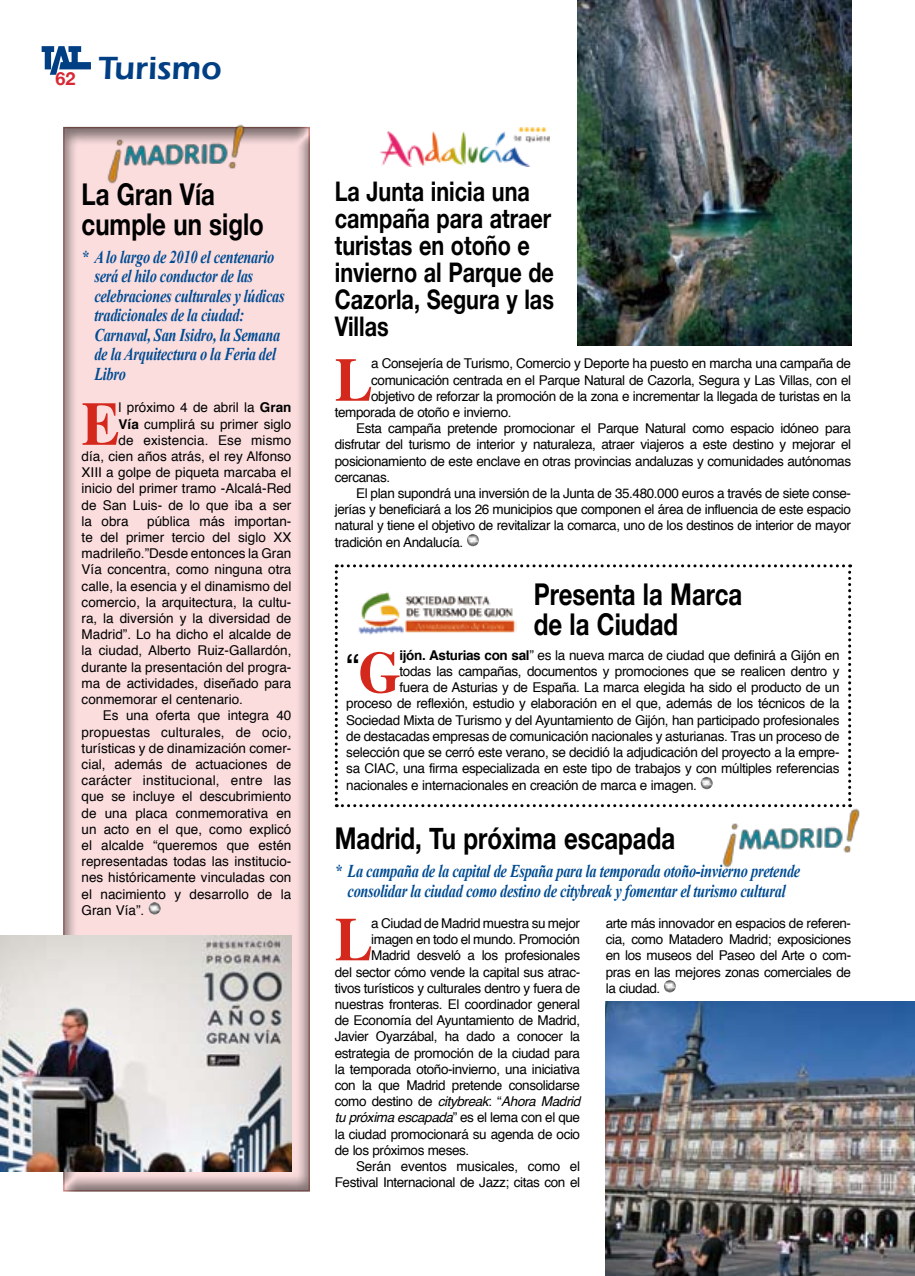
<style>
.page{position:relative;width:915px;height:1276px;background:#fff}
.page>*{position:absolute;margin:0;border:0;box-sizing:border-box;transform-origin:0 0}
.t1{font:700 61.5px "Times";color:#d5281c;scale:.93 1}
.t2{font:39.15px "Helvetica";color:#000}
.t3{font:33px "Erie Black Plain";color:#003f84}
.t4{font:700 30px/30px "Helvetica Neue";color:#000;scale:.8 1}
.t5{font:700 27px/27px "Helvetica Neue";color:#000;scale:.8 1}
.t6{font:italic 700 18px/19.5px "Times New Roman";letter-spacing:-.02em;color:#004c93;scale:.8 1}
.t7{font:13.5px/16.2px "Helvetica";letter-spacing:-.03em;color:#000;text-align:justify}
.t8{font:13.5px "Helvetica";color:#000}
.t9{font:italic 13.5px "Helvetica";letter-spacing:-.03em;color:#000}
.t10{font:13.5px "Helvetica";letter-spacing:.01em;color:#000}
.s1{font-weight:700}
.s2{font-family:"Times";font-weight:700;font-size:58.65px;color:#d5281c}
.s3{font-style:normal}
</style>
<div class="page">
<svg style="left:42px;top:46px;width:49px;height:29px"></svg>
<svg style="left:334px;top:564px;width:516px;height:243px"></svg>
<div style="left:63px;top:126px;width:249px;height:1066px;background:#000;opacity:.5"></div>
<img style="left:605px;top:1001px;width:309px;height:275px">
<svg style="left:467px;top:534px;width:12px;height:12px"></svg>
<img style="left:577px;top:0;width:273px;height:345px">
<img style="left:0;top:935px;width:291px;height:236px">
<img style="left:102px;top:124px;width:147px;height:61px">
<img style="left:380px;top:128px;width:169px;height:38px">
<img style="left:350px;top:586px;width:166px;height:52px">
<img style="left:717px;top:806px;width:143px;height:62px">
<svg style="left:664px;top:980px;width:12px;height:12px"></svg>
<h3 class="t3" style="left:56px;top:48px;width:167px"><sub>62</sub> Turismo</h3>
<h3 class="t4" style="left:82px;top:178px;width:229px">La Gran Vía cumple un siglo</h3>
<h3 class="t6" style="left:94px;top:246px;width:239px;text-indent:-13px">* A lo largo de 2010 el centenario será el hilo conductor de las celebraciones culturales y lúdicas tradicionales de la ciudad:<br>Carnaval, San Isidro, la Semana de la Arquitectura o la Feria del<br>Libro</h3>
<h1 class="t1" style="left:82px;top:365px;width:42px">E</h1>
<p class="t8" style="left:119px;top:397px;width:174px">l próximo 4 de abril la <span class="s1">Gran</span></p>
<p class="t8" style="left:119px;top:413px;width:174px"><span class="s1">Vía</span> cumplirá su primer siglo</p>
<p class="t10" style="left:119px;top:430px;width:174px">de existencia. Ese mismo</p>
<p class="t8" style="left:82px;top:446px;width:211px">día, cien años atrás, el rey Alfonso</p>
<p class="t8" style="left:82px;top:462px;width:211px">XIII a golpe de piqueta marcaba el</p>
<p class="t8" style="left:82px;top:478px;width:211px">inicio del primer tramo -Alcalá-Red</p>
<p class="t8" style="left:82px;top:494px;width:211px">de San Luis- de lo que iba a ser</p>
<p class="t7" style="left:82px;top:513px;width:48px">la obra</p>
<p class="t7" style="left:82px;top:513px;width:211px;text-indent:66px">pública más importan&shy;te del primer tercio del siglo XX madrileño.”Desde entonces la Gran Vía concentra, como ninguna otra calle, la esencia y el dinamismo del comercio, la arquitectura, la cultu&shy;ra, la diversión y la diversidad de Madrid”. Lo ha dicho el alcalde de la ciudad, Alberto Ruiz-Gallardón, durante la presentación del progra&shy;ma de actividades, diseñado para conmemorar el centenario.</p>
<p class="t7" style="left:82px;top:708px;width:211px;text-indent:21px">Es una oferta que integra 40 propuestas culturales, de ocio, turísticas y de dinamización comer&shy;cial, además de actuaciones de carácter institucional, entre las que se incluye el descubrimiento de una placa conmemorativa en un acto en el que, como explicó el alcalde “queremos que estén representadas todas las institucio&shy;nes históricamente vinculadas con el nacimiento y desarrollo de la Gran Vía”.</p>
<h3 class="t5" style="left:334px;top:177px;width:275px">La Junta inicia una campaña para atraer turistas en otoño e invierno al Parque de<br>Cazorla, Segura y las<br>Villas</h3>
<h1 class="t1" style="left:334px;top:321px;width:42px">L</h1>
<p class="t7" style="left:371px;top:356px;width:481px">a Consejería de Turismo, Comercio y Deporte ha puesto en marcha una campaña de</p>
<p class="t7" style="left:371px;top:372px;width:481px">comunicación centrada en el Parque Natural de Cazorla, Segura y Las Villas, con el</p>
<p class="t7" style="left:371px;top:388px;width:481px">objetivo de reforzar la promoción de la zona e incrementar la llegada de turistas en la</p>
<p class="t7" style="left:334px;top:404px;width:178px">temporada de otoño e invierno.</p>
<p class="t7" style="left:356px;top:421px;width:496px">Esta campaña pretende promocionar el Parque Natural como espacio idóneo para</p>
<p class="t7" style="left:334px;top:437px;width:517px">disfrutar del turismo de interior y naturaleza, atraer viajeros a este destino y mejorar el</p>
<p class="t7" style="left:334px;top:453px;width:517px">posicionamiento de este enclave en otras provincias andaluzas y comunidades autónomas</p>
<p class="t7" style="left:334px;top:469px;width:57px">cercanas.</p>
<p class="t7" style="left:356px;top:485px;width:496px">El plan supondrá una inversión de la Junta de 35.480.000 euros a través de siete conse-</p>
<p class="t7" style="left:334px;top:502px;width:517px">jerías y beneficiará a los 26 municipios que componen el área de influencia de este espacio</p>
<p class="t7" style="left:334px;top:518px;width:517px">natural y tiene el objetivo de revitalizar la comarca, uno de los destinos de interior de mayor</p>
<p class="t7" style="left:334px;top:534px;width:130px">tradición en Andalucía.</p>
<h3 class="t4" style="left:533px;top:579px;width:262px">Presenta la Marca de la Ciudad</h3>
<h2 class="t2" style="left:346px;top:638px;width:56px">“<span class="s2">G</span></h2>
<p class="t7" style="left:399px;top:647px;width:441px"><span class="s1">ijón. Asturias con sal</span>” es la nueva marca de ciudad que definirá a Gijón en</p>
<p class="t7" style="left:399px;top:663px;width:441px">todas las campañas, documentos y promociones que se realicen dentro y</p>
<p class="t7" style="left:399px;top:680px;width:441px">fuera de Asturias y de España. La marca elegida ha sido el producto de un</p>
<p class="t7" style="left:346px;top:696px;width:494px">proceso de reflexión, estudio y elaboración en el que, además de los técnicos de la</p>
<p class="t7" style="left:346px;top:712px;width:494px">Sociedad Mixta de Turismo y del Ayuntamiento de Gijón, han participado profesionales</p>
<p class="t7" style="left:346px;top:728px;width:494px">de destacadas empresas de comunicación nacionales y asturianas. Tras un proceso de</p>
<p class="t7" style="left:346px;top:744px;width:494px">selección que se cerró este verano, se decidió la adjudicación del proyecto a la empre-</p>
<p class="t7" style="left:346px;top:761px;width:494px">sa CIAC, una firma especializada en este tipo de trabajos y con múltiples referencias</p>
<p class="t7" style="left:346px;top:777px;width:352px">nacionales e internacionales en creación de marca e imagen.</p>
<h3 class="t4" style="left:334px;top:823px;width:427px">Madrid, Tu próxima escapada</h3>
<h3 class="t6" style="left:334px;top:861px;width:583px;text-align:center">* La campaña de la capital de España para la temporada otoño-invierno pretende consolidar la ciudad como destino de citybreak y fomentar el turismo cultural</h3>
<h1 class="t1" style="left:334px;top:880px;width:42px">L</h1>
<p class="t7" style="left:371px;top:915px;width:210px">a Ciudad de Madrid muestra su mejor</p>
<p class="t7" style="left:371px;top:931px;width:210px">imagen en todo el mundo. Promoción</p>
<p class="t7" style="left:371px;top:948px;width:210px">Madrid desveló a los profesionales</p>
<p class="t7" style="left:334px;top:964px;width:247px">del sector cómo vende la capital sus atrac-</p>
<p class="t7" style="left:334px;top:980px;width:247px">tivos turísticos y culturales dentro y fuera de</p>
<p class="t7" style="left:334px;top:996px;width:247px">nuestras fronteras. El coordinador general</p>
<p class="t7" style="left:334px;top:1012px;width:247px">de Economía del Ayuntamiento de Madrid,</p>
<p class="t7" style="left:334px;top:1029px;width:247px">Javier Oyarzábal, ha dado a conocer la</p>
<p class="t7" style="left:334px;top:1045px;width:247px">estrategia de promoción de la ciudad para</p>
<p class="t7" style="left:334px;top:1061px;width:247px">la temporada otoño-invierno, una iniciativa</p>
<p class="t7" style="left:334px;top:1077px;width:247px">con la que Madrid pretende consolidarse</p>
<p class="t9" style="left:334px;top:1090px;width:247px"><span class="s3">como destino de</span> citybreak<span class="s3">: “</span>Ahora Madrid</p>
<p class="t9" style="left:334px;top:1107px;width:247px">tu próxima escapada<span class="s3">” es el lema con el que</span></p>
<p class="t7" style="left:334px;top:1126px;width:247px">la ciudad promocionará su agenda de ocio</p>
<p class="t7" style="left:334px;top:1142px;width:136px">de los próximos meses.</p>
<p class="t7" style="left:356px;top:1158px;width:225px">Serán eventos musicales, como el</p>
<p class="t7" style="left:334px;top:1174px;width:247px">Festival Internacional de Jazz; citas con el</p>
<p class="t7" style="left:605px;top:915px;width:247px">arte más innovador en espacios de referen&shy;cia, como Matadero Madrid; exposiciones en los museos del Paseo del Arte o com&shy;pras en las mejores zonas comerciales de la ciudad.</p>
</div>
